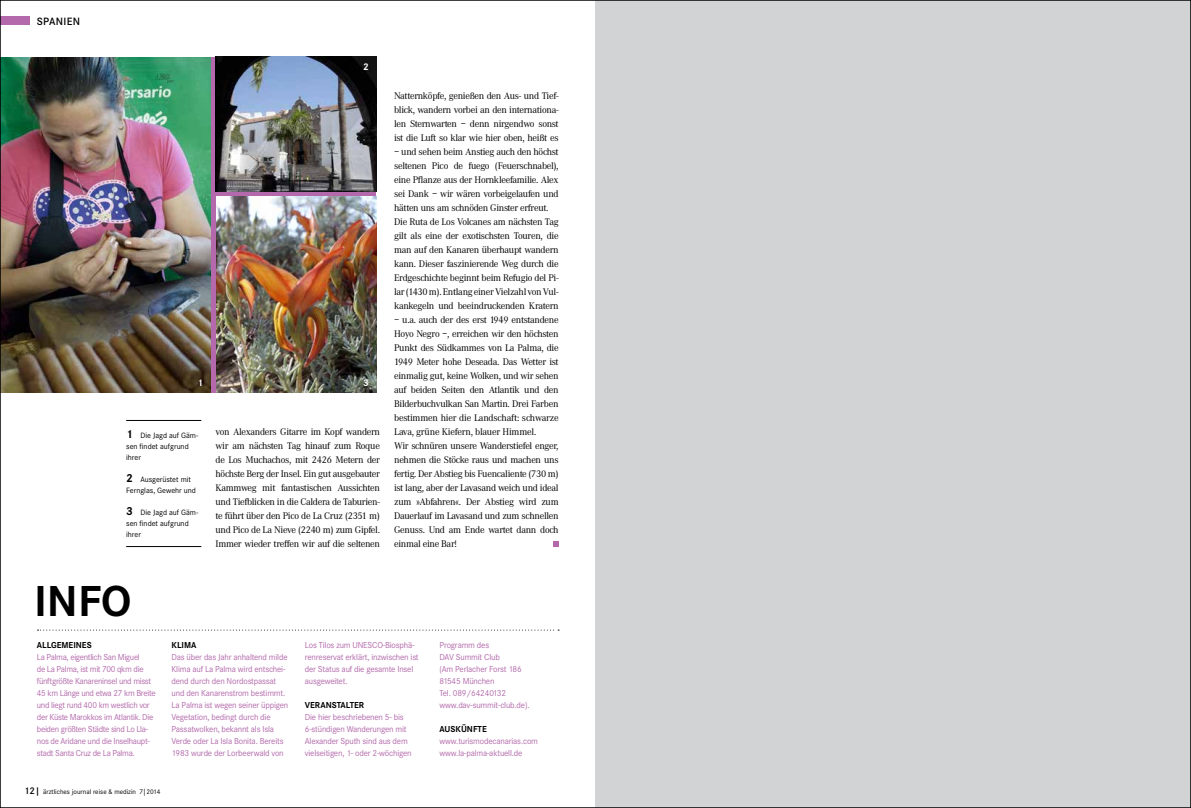
<style>
.page{position:relative;width:1191px;height:808px;background:#fff}
.page>*{position:absolute;margin:0;border:0;box-sizing:border-box;transform-origin:0 0}
.t1{font:700 45px "Corporate S";color:#000}
.t2{font:600 11px "Corporate S";letter-spacing:.03em;color:#000}
.t3{font:10px/14px "Corporate A";letter-spacing:-.03em;color:#000;text-align:justify}
.t4{font:700 10px "Corporate S";color:#fff}
.t5{font:9px/12px "Corporate S";letter-spacing:-.02em;color:#b369ab}
.t6{font:700 9px "Corporate S";color:#000}
.t7{font:8px/11px "Corporate S";color:#000}
.t8{font:7px "Corporate S";color:#000}
.s1{font-weight:700;font-size:12px}
.s2{font-weight:600;font-size:10px}
</style>
<div class="page">
<svg style="left:215px;top:192px;width:161px;height:5px"></svg>
<img style="left:215px;top:197px;width:161px;height:196px">
<div style="left:595px;top:0;width:596px;height:808px;background:#d1d3d4"></div>
<svg style="left:553px;top:541px;width:5px;height:6px"></svg>
<svg style="left:37px;top:630px;width:522px;height:1px"></svg>
<div style="left:0;top:16px;width:29px;height:9px;background:#b369ab"></div>
<div style="left:171px;top:57px;width:44px;height:336px;background:linear-gradient(to bottom,#b369ab,#b369ab)"></div>
<img style="left:2px;top:57px;width:208px;height:336px">
<hr style="left:126px;top:420px;width:75px;height:1px;background:#000">
<hr style="left:126px;top:546px;width:75px;height:1px;background:#000">
<img style="left:215px;top:57px;width:161px;height:135px">
<p class="t2" style="left:37px;top:15px;width:45px">SPANIEN</p>
<p class="t4" style="left:363px;top:61px;width:7px">2</p>
<p class="t4" style="left:198px;top:377px;width:7px">1</p>
<p class="t4" style="left:363px;top:377px;width:7px">3</p>
<p class="t7" style="left:126px;top:430px;width:74px"><span class="s1">1</span> Die Jagd auf Gäm&shy;sen findet aufgrund ihrer</p>
<p class="t7" style="left:126px;top:474px;width:71px"><span class="s1">2</span> Ausgerüstet mit<br>Fernglas, Gewehr und</p>
<p class="t7" style="left:126px;top:507px;width:74px"><span class="s1">3</span> Die Jagd auf Gäm&shy;sen findet aufgrund ihrer</p>
<p class="t3" style="left:215px;top:424px;width:166px">von Alexanders Gitarre im Kopf wandern wir am nächsten Tag hinauf zum Roque de Los Muchachos, mit 2426 Metern der höchste Berg der Insel. Ein gut ausgebauter Kammweg mit fantastischen Aussichten und Tiefblicken in die Caldera de Taburien&shy;te führt über den Pico de La Cruz (2351 m) und Pico de La Nieve (2240 m) zum Gipfel.<br>Immer wieder treffen wir auf die seltenen</p>
<p class="t3" style="left:394px;top:88px;width:166px">Natternköpfe, genießen den Aus- und Tief&shy;blick, wandern vorbei an den internationa&shy;len Sternwarten – denn nirgendwo sonst ist die Luft so klar wie hier oben, heißt es</p>
<p class="t3" style="left:394px;top:144px;width:166px;text-align:left">– und sehen beim Anstieg auch den höchst seltenen Pico de fuego (Feuerschnabel), eine Pflanze aus der Hornkleefamilie. Alex sei Dank – wir wären vorbeigelaufen und hätten uns am schnöden Ginster erfreut.<br>Die Ruta de Los Volcanes am nächsten Tag gilt als eine der exotischsten Touren, die man auf den Kanaren überhaupt wandern kann. Dieser faszinierende Weg durch die Erdgeschichte beginnt beim Refugio del Pi&shy;lar (1430 m). Entlang einer Vielzahl von Vul&shy;kankegeln und beeindruckenden Kratern</p>
<p class="t3" style="left:394px;top:312px;width:166px;text-align:left">– u.a. auch der des erst 1949 entstandene Hoyo Negro –, erreichen wir den höchsten Punkt des Südkammes von La Palma, die 1949 Meter hohe Deseada. Das Wetter ist einmalig gut, keine Wolken, und wir sehen auf beiden Seiten den Atlantik und den Bilderbuchvulkan San Martin. Drei Farben bestimmen hier die Landschaft: schwarze Lava, grüne Kiefern, blauer Himmel.<br>Wir schnüren unsere Wanderstiefel enger, nehmen die Stöcke raus und machen uns fertig. Der Abstieg bis Fuencaliente (730 m) ist lang, aber der Lavasand weich und ideal zum »Abfahren«. Der Abstieg wird zum Dauerlauf im Lavasand und zum schnellen Genuss. Und am Ende wartet dann doch einmal eine Bar!</p>
<h1 class="t1" style="left:34px;top:575px;width:99px">INFO</h1>
<p class="t6" style="left:37px;top:640px;width:56px">ALLGEM EIN ES</p>
<p class="t5" style="left:37px;top:651px;width:120px">La Palma, eigentlich San Miguel<br>de La Palma, ist mit 700 qkm die fünftgrößte Kanareninsel und misst<br>45 km Länge und etwa 27 km Breite und liegt rund 400 km westlich vor der Küste Marokkos im Atlantik. Die beiden größten Städte sind Lo Lla&shy;nos de Aridane und die Inselhaupt&shy;stadt Santa Cruz de La Palma.</p>
<p class="t6" style="left:171px;top:640px;width:26px">KLIMA</p>
<p class="t5" style="left:171px;top:651px;width:118px">Das über das Jahr anhaltend milde<br>Klima auf La Palma wird entschei&shy;dend durch den Nordostpassat und den Kanarenstrom bestimmt.<br>La Palma ist wegen seiner üppigen<br>Vegetation, bedingt durch die<br>Passatwolken, bekannt als Isla<br>Verde oder La Isla Bonita. Bereits<br>1983 wurde der Lorbeerwald von</p>
<p class="t8" style="left:24px;top:788px;width:138px"><span class="s2">12|</span> ärztliches journal reise &amp; medizin 7|2014</p>
<p class="t5" style="left:305px;top:639px;width:115px">Los Tilos zum UNESCO-Biosphä&shy;renreservat erklärt, inzwischen ist der Status auf die gesamte Insel ausgeweitet.</p>
<p class="t6" style="left:305px;top:700px;width:61px">VERANSTALTER</p>
<p class="t5" style="left:305px;top:711px;width:108px">Die hier beschriebenen 5- bis<br>6-stündigen Wanderungen mit<br>Alexander Sputh sind aus dem vielseitigen, 1- oder 2-wöchigen</p>
<p class="t5" style="left:439px;top:639px;width:92px">Programm des<br>DAV Summit Club<br>(Am Perlacher Forst 186<br>81545 München<br>Tel. 089/64240132 www.dav-summit-club.de).</p>
<p class="t6" style="left:439px;top:724px;width:48px">AUSKÜNFTE</p>
<p class="t5" style="left:439px;top:735px;width:100px">www.turismodecanarias.com www.la-palma-aktuell.de</p>
</div>
